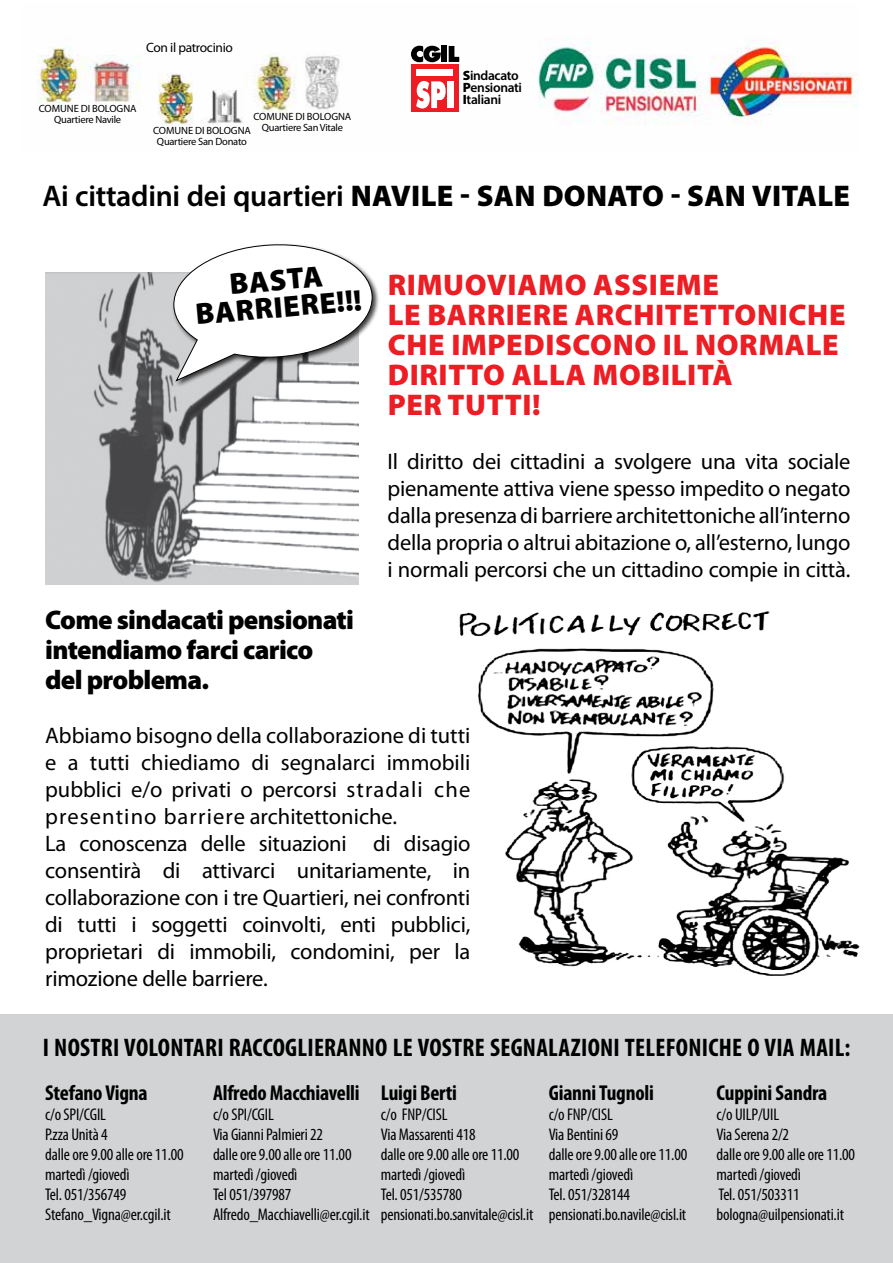
<style>
.page{position:relative;width:893px;height:1263px;background:#fff}
.page>*{position:absolute;margin:0;border:0;box-sizing:border-box;transform-origin:0 0}
.t1{font:900 30px/30px "Myriad Pro";letter-spacing:.02em;color:#ed1d24}
.t2{font:900 30px/27px "Myriad Pro";letter-spacing:.01em;color:#000;text-align:center}
.t3{font:900 27px/30px "Myriad Pro";letter-spacing:-.025em;color:#000}
.t4{font:700 condensed 25.5px "Myriad Pro";letter-spacing:.01em;color:#000}
.t5{font:22.5px/27px "Myriad Pro";letter-spacing:-.01em;color:#000;text-align:justify}
.t6{font:700 condensed 21.6px "Myriad Pro";letter-spacing:-.01em;color:#000}
.t7{font:condensed 16.95px/20.1px "Myriad Pro";letter-spacing:-.01em;color:#000}
.t8{font:600 13.5px/12px "Myriad Pro";letter-spacing:-.025em;color:#000}
.t9{font:13.5px "Myriad Pro";letter-spacing:-.025em;color:#000}
.t10{font:10.5px/10.5px "Myriad Pro";letter-spacing:-.005em;color:#000;text-align:center}
.s1{font-weight:900}
.s2{font-weight:600}
</style>
<div class="page">
<img style="left:459px;top:611px;width:401px;height:365px">
<div style="left:0;top:1014px;width:893px;height:249px;background:#d1d3d4"></div>
<img style="left:37px;top:40px;width:822px;height:85px">
<div style="left:411px;top:64px;width:48px;height:48px;background:#ed1d24"></div>
<div style="left:416px;top:70px;width:37px;height:6px;background:#fff"></div>
<svg style="left:416px;top:81px;width:30px;height:27px"></svg>
<div style="left:447px;top:81px;width:6px;height:27px;background:#fff"></div>
<svg style="left:411px;top:46px;width:30px;height:16px"></svg>
<div style="left:442px;top:46px;width:5px;height:16px;background:#000"></div>
<svg style="left:449px;top:46px;width:10px;height:16px"></svg>
<img style="left:45px;top:272px;width:313px;height:312px">
<div style="left:172px;top:243px;width:208px;height:145px;background:#000;opacity:.75"></div>
<svg style="left:172px;top:243px;width:202px;height:139px"></svg>
<p class="t9" style="left:146px;top:39px;width:88px">Con il patrocinio</p>
<p class="t10" style="left:39px;top:103px;width:99px">comune di bologna<br>Quartiere Navile</p>
<p class="t10" style="left:253px;top:111px;width:99px">comune di bologna<br>Quartiere San Vitale</p>
<p class="t10" style="left:153px;top:125px;width:99px">comune di bologna<br>Quartiere San Donato</p>
<p class="t8" style="left:463px;top:69px;width:61px"><span class="s1">S</span>indacato<br><span class="s1">P</span>ensionati<br><span class="s1">I</span>taliani</p>
<h1 class="t2" style="left:43px;top:183px;width:809px"><span class="s2">Ai cittadini dei quartieri</span> NAVILE - SAN DONATO - SAN VITALE</h1>
<h1 class="t2" style="left:192px;top:274px;width:168px;rotate:-5deg">BASTA<br>BARRIERE!!!</h1>
<h1 class="t1" style="left:388px;top:270px;width:459px">RIMUOVIAMO ASSI EME<br>LE BARRI ERE ARCHITETTONICHE<br>CHE IMPEDISCONO IL NORMALE<br>DIRI</h1>
<h1 class="t1" style="left:388px;top:360px;width:346px;text-indent:61px">TTO ALLA MOBI LITÀ<br>PER TUTTI!</h1>
<p class="t5" style="left:388px;top:448px;width:464px">I l diritto dei cittadini a svolgere una vita sociale pienamente attiva viene spesso impedito o negato dalla presenza di barriere architettoniche all’interno della propria o altrui abitazione o, all’esterno, lungo i normali percorsi che un cittadino compie in città.</p>
<p class="t3" style="left:45px;top:606px;width:310px">COME SINDACATI PENSIONATI<br>INTENDIAMO FARCI CARICO<br>DEL PROBLEMA.</p>
<p class="t5" style="left:45px;top:722px;width:427px;text-align:left">Abbiamo bisogno della collaborazione di tutti e a tutti chiediamo di segnalarci immobili pubblici e/o privati o percorsi stradali che presentino barriere architettoniche.<br>La conoscenza delle situazioni di disagio consentirà di attivarci unitariamente, in collaborazione con i tre Quartieri, nei confronti di tutti i soggetti coinvolti, enti pubblici, proprietari di immobili, condomini, per la rimozione delle barriere.</p>
<p class="t4" style="left:43px;top:1031px;width:769px">I NOSTRI VOLONTARI RACCOGLI ERANNO LE VOSTRE SEGNALAZIONI TELEFONICHE O VIA MAIL</p>
<p class="t4" style="left:844px;top:1031px;width:7px">:</p>
<p class="t6" style="left:45px;top:1079px;width:104px">STEFANO VIGNA</p>
<p class="t7" style="left:45px;top:1104px;width:140px">c/o SPI/CGIL<br>P.zza Unità 4<br>dalle ore 9.00 alle ore 11.00 martedì /giovedì<br>Tel. 051/356749<br>Stefano_Vigna@er.cgil.it</p>
<p class="t6" style="left:213px;top:1079px;width:148px">ALFREDO MACCHIAVELLI</p>
<p class="t7" style="left:213px;top:1104px;width:158px">c/o SPI/CGIL<br>Via Gianni Palmieri 22<br>dalle ore 9.00 alle ore 11.00 martedì /giovedì<br>Tel 051/397987<br>Alfredo_Macchiavelli@er.cgil.it</p>
<p class="t6" style="left:381px;top:1079px;width:78px">LUIGI BERTI</p>
<p class="t7" style="left:381px;top:1104px;width:154px">c/o FNP/CISL<br>Via Massarenti 418<br>dalle ore 9.00 alle ore 11.00 martedì /giovedì<br>Tel. 051/535780 pensionati.bo.sanvitale@cisl.it</p>
<p class="t6" style="left:549px;top:1079px;width:107px">GIANNI TUGNOLI</p>
<p class="t7" style="left:549px;top:1104px;width:140px">c/o FNP/CISL<br>Via Bentini 69<br>dalle ore 9.00 alle ore 11.00 martedì /giovedì<br>Tel. 051/328144 pensionati.bo.navile@cisl.it</p>
<p class="t6" style="left:717px;top:1079px;width:112px">CUPPINI SANDRA</p>
<p class="t7" style="left:717px;top:1104px;width:140px">c/o UILP/UIL<br>Via Serena 2/2<br>dalle ore 9.00 alle ore 11.00 martedì /giovedì<br>Tel. 051/503311 bologna@uilpensionati.it</p>
</div>
